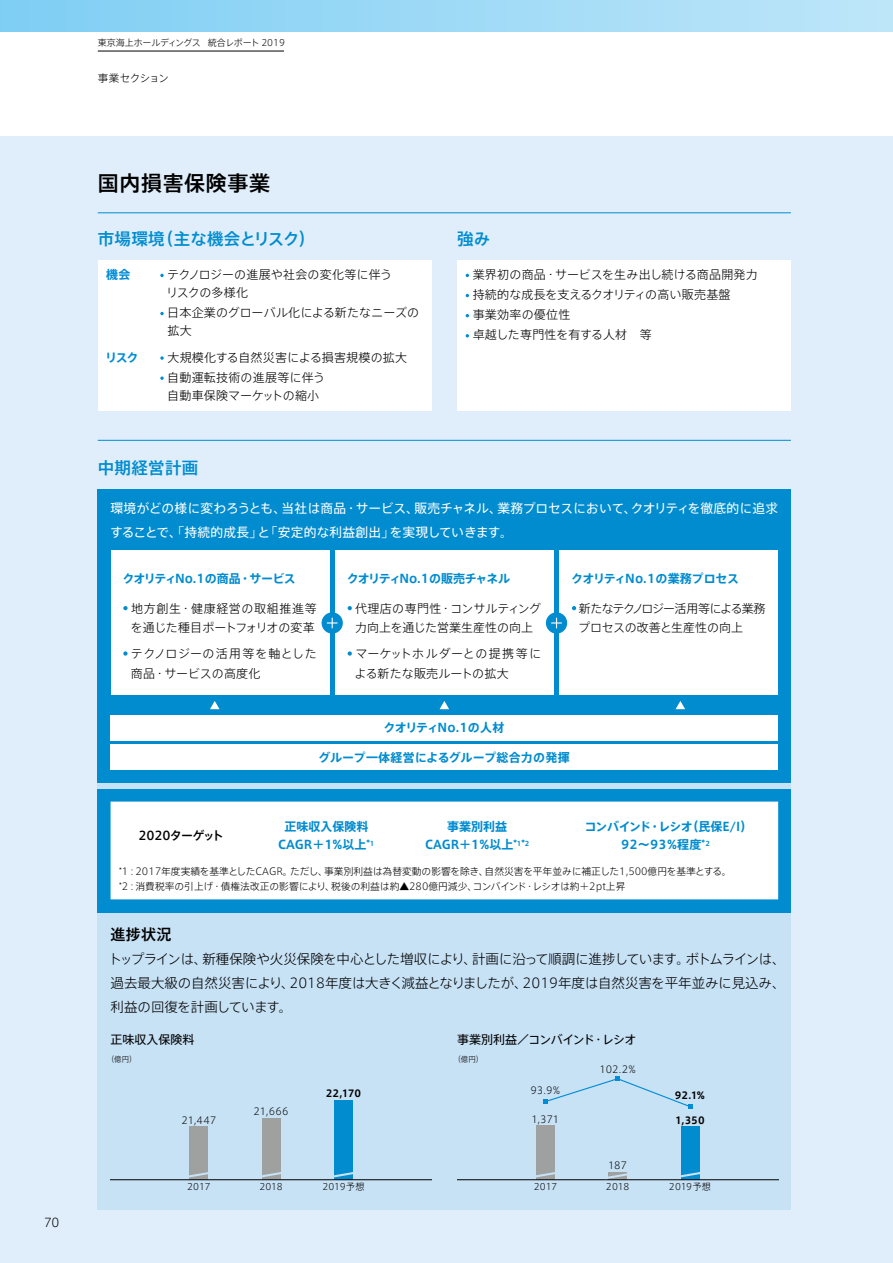
<style>
.page{position:relative;width:893px;height:1263px;background:#fff}
.page>*{position:absolute;margin:0;border:0;box-sizing:border-box;transform-origin:0 0}
.t1{font:500 21px "Axis Pro N";letter-spacing:.03em;color:#000}
.t2{font:500 16.5px "Axis Pro N";letter-spacing:.02em;color:#008ccf}
.t3{font:500 15px "Axis Pro N";color:#000}
.t4{font:300 13.5px/24px "Axis Pro N";letter-spacing:-.01em;color:#000;text-align:justify}
.t5{font:12.75px/24px "Axis Pro N";color:#fff}
.t6{font:300 12px/20.1px "Axis Pro N";letter-spacing:.01em;color:#000}
.t7{font:700 12px/18.1px "Axis Pro N";color:#008ccf;text-align:center}
.t8{font:300 12px/19.5px "Axis Pro N";letter-spacing:-.045em;color:#000}
.t9{font:700 12px/18px "Axis Pro N";letter-spacing:-.035em;color:#008ccf;text-align:center}
.t10{font:700 12px "Axis Pro N";letter-spacing:-.05em;color:#008ccf}
.t11{font:700 12px "Axis Pro N";letter-spacing:-.03em;color:#008ccf}
.t12{font:700 12px "Axis Pro N";letter-spacing:-.09em;color:#008ccf}
.t13{font:12px "Axis Pro N";letter-spacing:-.05em;color:#000}
.t14{font:700 12px "Axis Pro N";letter-spacing:-.07em;color:#008ccf}
.t15{font:500 12px "Axis Pro N";letter-spacing:-.05em;color:#000}
.t16{font:12px "Axis Pro N";color:#000}
.t17{font:700 12px "Axis Pro N";color:#008cd6}
.t18{font:300 10.5px "Axis Pro N";letter-spacing:-.045em;color:#000}
.t19{font:300 9.75px/15px "Axis Pro N";color:#000}
.t20{font:700 9.75px "Axis Pro N";letter-spacing:-.005em;color:#000}
.t21{font:300 9px "Axis Pro N";letter-spacing:-.01em;color:#000}
.t22{font:300 7.5px "Axis Pro N";color:#000}
</style>
<div class="page">
<div style="left:0;top:136px;width:893px;height:1127px;background:#dfeefa"></div>
<div style="left:0;top:0;width:893px;height:32px;background:linear-gradient(to right,#7ecef4,#bee6f9)"></div>
<div style="left:98px;top:782px;width:693px;height:428px;background:#c7e1f5"></div>
<div style="left:98px;top:489px;width:693px;height:293px;background:#008ccf"></div>
<div style="left:98px;top:260px;width:334px;height:151px;background:#fff"></div>
<svg style="left:160px;top:274px;width:4px;height:3px"></svg>
<svg style="left:160px;top:312px;width:4px;height:3px"></svg>
<svg style="left:160px;top:356px;width:4px;height:4px"></svg>
<svg style="left:160px;top:376px;width:4px;height:4px"></svg>
<div style="left:457px;top:260px;width:334px;height:151px;background:#fff"></div>
<div style="left:98px;top:789px;width:693px;height:123px;background:#008ccf"></div>
<div style="left:111px;top:551px;width:219px;height:144px;background:#fff"></div>
<svg style="left:123px;top:606px;width:5px;height:4px"></svg>
<svg style="left:123px;top:651px;width:5px;height:5px"></svg>
<div style="left:111px;top:715px;width:667px;height:25px;background:#fff"></div>
<div style="left:111px;top:745px;width:667px;height:25px;background:#fff"></div>
<div style="left:559px;top:551px;width:219px;height:144px;background:#fff"></div>
<svg style="left:572px;top:606px;width:4px;height:4px"></svg>
<div style="left:335px;top:551px;width:219px;height:144px;background:#fff"></div>
<svg style="left:348px;top:606px;width:4px;height:4px"></svg>
<svg style="left:348px;top:651px;width:4px;height:5px"></svg>
<div style="left:322px;top:612px;width:21px;height:22px;background:#008ccf;border-radius:50%"></div>
<svg style="left:327px;top:618px;width:11px;height:10px"></svg>
<div style="left:546px;top:612px;width:21px;height:22px;background:#008ccf;border-radius:50%"></div>
<svg style="left:551px;top:618px;width:11px;height:10px"></svg>
<svg style="left:210px;top:701px;width:10px;height:8px"></svg>
<svg style="left:676px;top:701px;width:9px;height:8px"></svg>
<svg style="left:440px;top:701px;width:9px;height:8px"></svg>
<div style="left:189px;top:1126px;width:19px;height:54px;background:#9fa0a0"></div>
<div style="left:262px;top:1118px;width:18px;height:62px;background:#9fa0a0"></div>
<div style="left:334px;top:1100px;width:19px;height:80px;background:#008ccf"></div>
<hr style="left:111px;top:1179px;width:321px;height:1px;background:#000">
<svg style="left:189px;top:1172px;width:19px;height:6px"></svg>
<svg style="left:262px;top:1171px;width:19px;height:7px"></svg>
<svg style="left:334px;top:1172px;width:19px;height:6px"></svg>
<div style="left:536px;top:1125px;width:18px;height:55px;background:#9fa0a0"></div>
<div style="left:608px;top:1172px;width:19px;height:8px;background:#9fa0a0"></div>
<div style="left:681px;top:1126px;width:19px;height:54px;background:#008ccf"></div>
<svg style="left:543px;top:1076px;width:149px;height:33px"></svg>
<hr style="left:457px;top:1179px;width:321px;height:1px;background:#000">
<svg style="left:536px;top:1171px;width:19px;height:7px"></svg>
<svg style="left:608px;top:1173px;width:19px;height:6px"></svg>
<svg style="left:681px;top:1172px;width:19px;height:6px"></svg>
<div style="left:111px;top:801px;width:667px;height:98px;background:#fff"></div>
<hr style="left:98px;top:213px;width:693px;height:1px;background:#008ccf">
<hr style="left:98px;top:440px;width:693px;height:1px;background:#008ccf">
<hr style="left:98px;top:51px;width:186px;height:1px;background:#000">
<p class="t6" style="left:44px;top:1212px;width:17px">70</p>
<p class="t21" style="left:98px;top:38px;width:189px">東京海上ホールディングス 統合レポート 2019</p>
<p class="t18" style="left:98px;top:72px;width:73px">事業セクション</p>
<h1 class="t1" style="left:98px;top:172px;width:174px">国内損害保険事業</h1>
<h2 class="t2" style="left:98px;top:230px;width:219px">市場環境（主な機会とリスク）</h2>
<h2 class="t2" style="left:457px;top:230px;width:35px">強み</h2>
<p class="t17" style="left:106px;top:268px;width:26px">機会</p>
<p class="t6" style="left:166px;top:265px;width:227px;line-height:18px">テクノロジーの進展や社会の変化等に伴うリスクの多様化</p>
<p class="t6" style="left:167px;top:304px;width:254px;line-height:18px">日本企業のグローバル化による新たなニーズの拡大</p>
<p class="t17" style="left:105px;top:351px;width:35px">リスク</p>
<p class="t6" style="left:167px;top:347px;width:241px">大規模化する自然災害による損害規模の拡大自動運転技術の進展等に伴う</p>
<p class="t6" style="left:167px;top:385px;width:154px">自動車保険マーケットの縮小</p>
<p class="t6" style="left:473px;top:264px;width:287px">業界初の商品・サービスを生み出し続ける商品開発力持続的な成長を支えるクオリティの高い販売基盤<br>事業効率の優位性<br>卓越した専門性を有する人材　等</p>
<h2 class="t2" style="left:98px;top:459px;width:102px">中期経営計画</h2>
<p class="t5" style="left:110px;top:496px;width:670px">環境がどの様に変わろうとも、当社は商品・サービス、販売チャネル、業務プロセスにおいて、クオリティを徹底的に追求することで、「持続的成長」と「安定的な利益創出」を実現していきます。</p>
<p class="t10" style="left:123px;top:572px;width:175px">クオリティNo.1の商品・サービス</p>
<p class="t6" style="left:131px;top:598px;width:187px;line-height:19.5px">地方創生・健康経営の取組推進等を通じた種目ポートフォリオの変革</p>
<p class="t6" style="left:131px;top:644px;width:187px;line-height:19.5px">テクノロジーの活用等を軸とした商品・サービスの高度化</p>
<p class="t11" style="left:571px;top:572px;width:181px">クオリティNo.1の業務プロセス　</p>
<p class="t8" style="left:578px;top:598px;width:189px">新たなテクノロジー活用等による業務プロセスの改善と生産性の向上</p>
<p class="t12" style="left:347px;top:572px;width:165px">クオリティNo.1の販売チャネル</p>
<p class="t6" style="left:355px;top:598px;width:188px;line-height:19.5px">代理店の専門性・コンサルティング力向上を通じた営業生産性の向上</p>
<p class="t6" style="left:354px;top:644px;width:188px;line-height:19.5px">マーケットホルダーとの提携等による新たな販売ルートの拡大</p>
<p class="t14" style="left:384px;top:722px;width:122px">クオリティNo.1の人材</p>
<p class="t7" style="left:318px;top:748px;width:253px">グループ一体経営によるグループ総合力の発揮</p>
<p class="t15" style="left:138px;top:830px;width:87px">2020ターゲット</p>
<p class="t7" style="left:278px;top:817px;width:98px">正味収入保険料<br>CAGR＋1%以上*<sup>1</sup></p>
<p class="t7" style="left:425px;top:817px;width:106px">事業別利益<br>CAGR＋1%以上*<sup>1</sup>*<sup>2</sup></p>
<p class="t9" style="left:585px;top:818px;width:169px">コンバインド・レシオ（民保E/I）<br>92〜93%程度*<sup>2</sup></p>
<p class="t19" style="left:119px;top:863px;width:614px">*1：2017年度実績を基準としたCAGR。ただし、事業別利益は為替変動の影響を除き、自然災害を平年並みに補正した1,500億円を基準とする。*2：消費税率の引上げ・債権法改正の影響により、税後の利益は約▲280億円減少、コンバインド・レシオは約＋2pt上昇</p>
<p class="t3" style="left:111px;top:927px;width:62px">進捗状況</p>
<p class="t4" style="left:109px;top:947px;width:679px">トップラインは、新種保険や火災保険を中心とした増収により、計画に沿って順調に進捗しています。ボトムラインは、過去最大級の自然災害により、2018年度は大きく減益となりましたが、2019年度は自然災害を平年並みに見込み、利益の回復を計画しています。</p>
<p class="t16" style="left:111px;top:1033px;width:86px">正味収入保険料</p>
<p class="t22" style="left:107px;top:1055px;width:31px">（億円）</p>
<p class="t13" style="left:457px;top:1033px;width:181px">事業別利益／コンバインド・レシオ</p>
<p class="t22" style="left:453px;top:1055px;width:31px">（億円）</p>
<p class="t19" style="left:600px;top:1062px;width:38px">102.2%</p>
<p class="t20" style="left:326px;top:1088px;width:37px">22,170</p>
<p class="t19" style="left:530px;top:1083px;width:31px">93.9%</p>
<p class="t20" style="left:675px;top:1090px;width:32px">92.1%</p>
<p class="t19" style="left:181px;top:1112px;width:36px">21,447</p>
<p class="t19" style="left:254px;top:1104px;width:36px">21,666</p>
<p class="t19" style="left:531px;top:1111px;width:29px">1,371</p>
<p class="t20" style="left:675px;top:1115px;width:31px">1,350</p>
<p class="t19" style="left:608px;top:1158px;width:20px">187</p>
<p class="t21" style="left:187px;top:1182px;width:25px">2017</p>
<p class="t21" style="left:259px;top:1182px;width:25px">2018</p>
<p class="t21" style="left:322px;top:1182px;width:43px">2019予想</p>
<p class="t21" style="left:534px;top:1182px;width:25px">2017</p>
<p class="t21" style="left:606px;top:1182px;width:25px">2018</p>
<p class="t21" style="left:669px;top:1182px;width:43px">2019予想</p>
</div>
